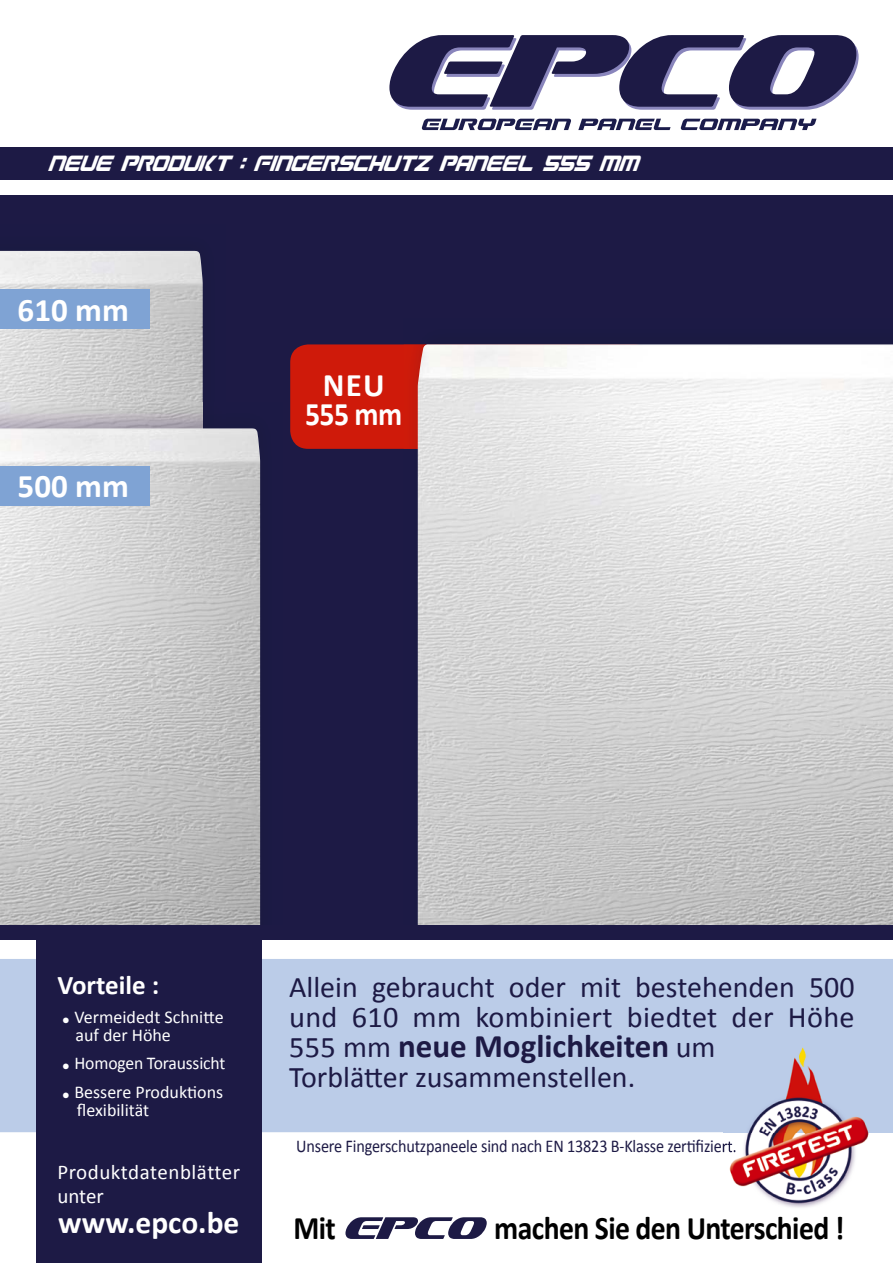
<style>
.page{position:relative;width:893px;height:1263px;background:#fff}
.page>*{position:absolute;margin:0;border:0;box-sizing:border-box;transform-origin:0 0}
.t1{font:700 33px "Calibri";letter-spacing:-.02em;color:#000;scale:.9 1}
.t2{font:700 33px "Calibri";color:#1d1a45}
.t3{font:700 33px "Calibri";color:#fff}
.t4{font:700 33px "Calibri";color:#fff;scale:.9 1}
.t5{font:700 31.5px "Calibri";color:#fff}
.t6{font:30px/30px "Calibri";color:#1d1a45}
.t7{font:700 27px "Calibri";color:#fff}
.t8{font:24px "Gunship Condensed Ital";letter-spacing:-.01em;color:#fff;scale:.9 1}
.t9{font:21px/24px "Calibri";letter-spacing:.02em;color:#fff}
.t10{font:18px/18px "Calibri";color:#fff}
.t11{font:18px "Calibri";letter-spacing:-.01em;color:#1d1a45;scale:.9 1}
.s1{font-weight:400;font-size:30px}
</style>
<div class="page">
<div style="left:0;top:166px;width:893px;height:769px;background:#1d1a45"></div>
<div style="left:290px;top:344px;width:113px;height:105px;background:#cf1a0a"></div>
<img style="left:0;top:250px;width:203px;height:178px">
<img style="left:0;top:251px;width:203px;height:151px">
<div style="left:403px;top:344px;width:15px;height:105px;background:#cb1b0b"></div>
<img style="left:418px;top:344px;width:475px;height:581px">
<div style="left:0;top:147px;width:893px;height:31px;background:#1d1a45"></div>
<img style="left:260px;top:459px;width:1px;height:466px">
<img style="left:0;top:428px;width:260px;height:497px">
<svg style="left:422px;top:119px;width:149px;height:11px"></svg>
<svg style="left:578px;top:119px;width:93px;height:11px"></svg>
<svg style="left:681px;top:119px;width:135px;height:11px"></svg>
<svg style="left:389px;top:35px;width:470px;height:75px"></svg>
<div style="left:0;top:959px;width:893px;height:173px;background:#bbcce8"></div>
<div style="left:0;top:925px;width:893px;height:15px;background:#1d1a45"></div>
<div style="left:0;top:180px;width:893px;height:15px;background:#fff"></div>
<div style="left:36px;top:927px;width:225px;height:336px;background:#1d1a45"></div>
<img style="left:724px;top:1039px;width:169px;height:169px">
<img style="left:724px;top:1140px;width:11px;height:15px">
<div style="left:0;top:289px;width:150px;height:39px;background:#7fa3d4"></div>
<div style="left:0;top:466px;width:150px;height:40px;background:#7fa3d4"></div>
<svg style="left:345px;top:1217px;width:142px;height:22px"></svg>
<p class="t8" style="left:48px;top:149px;width:657px">NEUE PRODUKT : FINGERSCHUTZ PANEEL 555 MM</p>
<p class="t3" style="left:18px;top:289px;width:113px">610 mm</p>
<p class="t3" style="left:18px;top:465px;width:113px">500 mm</p>
<p class="t3" style="left:323px;top:364px;width:63px">NEU</p>
<p class="t4" style="left:305px;top:393px;width:110px">555 mm</p>
<p class="t7" style="left:57px;top:968px;width:103px">Vorteile :</p>
<p class="t10" style="left:75px;top:1008px;width:150px;text-indent:-14px">• Vermeidedt Schnitte auf der Höhe</p>
<p class="t10" style="left:61px;top:1054px;width:165px">• Homogen Toraussicht</p>
<p class="t10" style="left:77px;top:1083px;width:148px;text-indent:-15px">• Bessere Produktions flexibilität</p>
<p class="t9" style="left:57px;top:1160px;width:184px">Produktdatenblätter unter</p>
<p class="t5" style="left:58px;top:1202px;width:183px">www.epco.be</p>
<p class="t6" style="left:289px;top:972px;width:567px">Allein gebraucht oder mit bestehenden 500 und 610 mm kombiniert biedtet der Höhe</p>
<p class="t2" style="left:289px;top:1025px;width:428px"><span class="s1">555 mm</span> neue Moglichkeiten <span class="s1">um</span></p>
<p class="t6" style="left:289px;top:1062px;width:348px">Torblätter zusammenstellen.</p>
<p class="t11" style="left:296px;top:1135px;width:491px">Unsere Fingerschutzpaneele sind nach EN 13823 B-Klasse zertifiziert.</p>
<p class="t1" style="left:293px;top:1207px;width:49px">Mit</p>
<p class="t1" style="left:494px;top:1207px;width:391px">machen Sie den Unterschied !</p>
</div>
